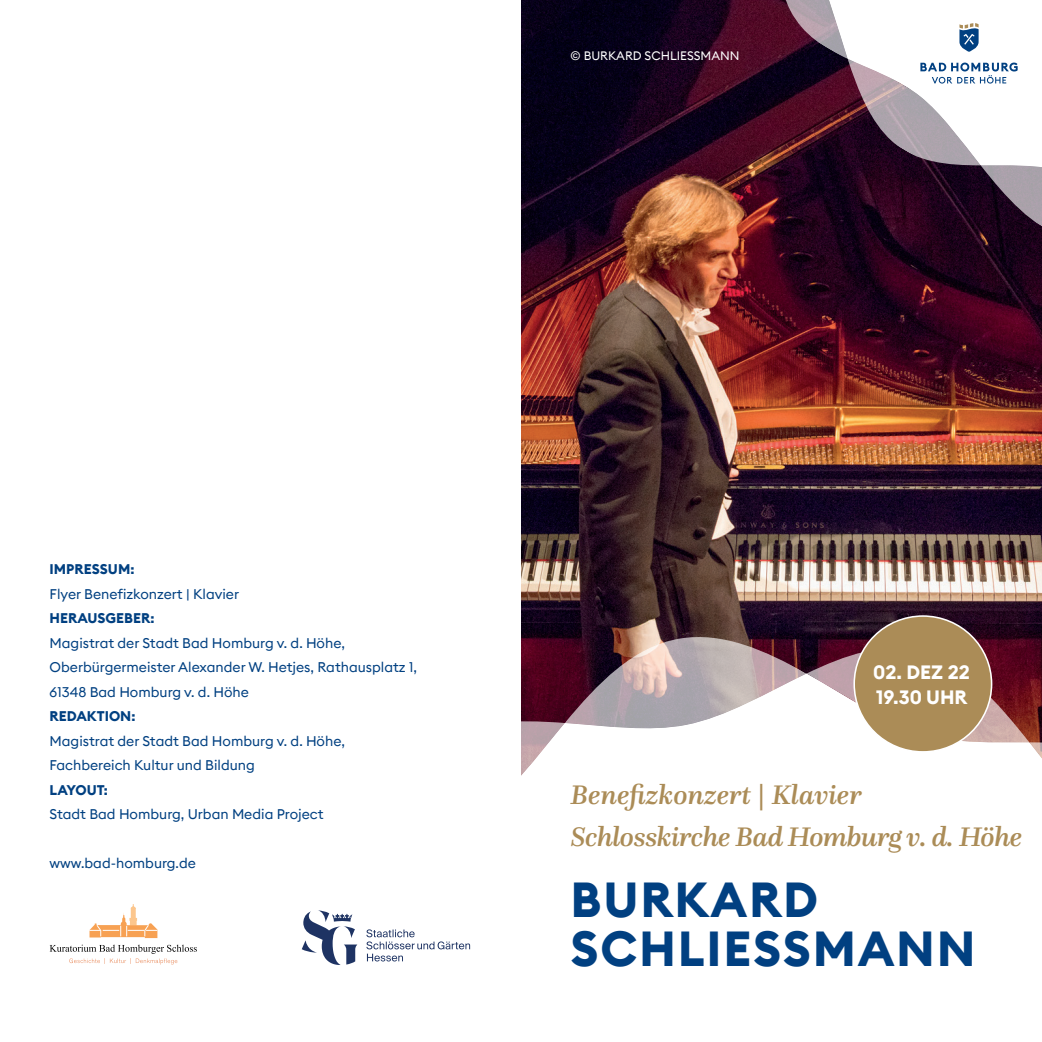
<style>
.page{position:relative;width:1042px;height:1042px;background:#fff}
.page>*{position:absolute;margin:0;border:0;box-sizing:border-box;transform-origin:0 0}
.t1{font:700 49px/49px "Euclid Square";letter-spacing:.035em;color:#014081}
.t2{font:italic 500 28px/42.4px "Questa";letter-spacing:-.02em;color:#ab8c57}
.t3{font:700 19.25px/25px "Euclid Square";color:#fff}
.t4{font:14px/24.5px "Euclid Square";color:#014081}
.t5{font:700 14px "Euclid Square";color:#014081}
.t6{font:12.25px "Euclid Square";color:#fff}
</style>
<div class="page">
<img style="left:521px;top:0;width:521px;height:631px">
<svg style="left:50px;top:944px;width:147px;height:20px"></svg>
<svg style="left:89px;top:904px;width:68px;height:34px"></svg>
<svg style="left:521px;top:631px;width:521px;height:42px;background:#6c4350"></svg>
<svg style="left:521px;top:673px;width:521px;height:103px"></svg>
<svg style="left:757px;top:0;width:19px;height:220px;background:#490f22"></svg>
<div style="left:854px;top:616px;width:137px;height:136px;background:#ab8c57;border-radius:50%"></div>
<svg style="left:776px;top:0;width:266px;height:231px"></svg>
<svg style="left:366px;top:929px;width:104px;height:32px"></svg>
<svg style="left:302px;top:910px;width:55px;height:55px"></svg>
<p class="t6" style="left:570px;top:47px;width:171px">© BURKARD SCHLIESSMANN</p>
<p class="t5" style="left:50px;top:560px;width:86px">IMPRESSUM:</p>
<p class="t4" style="left:50px;top:581px;width:191px">Flyer Benefizkonzert | Klavier</p>
<p class="t5" style="left:50px;top:609px;width:106px">HERAUSGEBER:</p>
<p class="t4" style="left:50px;top:630px;width:369px">Magistrat der Stadt Bad Homburg v. d. Höhe,<br>Oberbürgermeister Alexander W. Hetjes, Rathausplatz 1,<br>61348 Bad Homburg v. d. Höhe</p>
<p class="t5" style="left:50px;top:707px;width:87px">REDAKTION:</p>
<p class="t4" style="left:50px;top:728px;width:297px">Magistrat der Stadt Bad Homburg v. d. Höhe,<br>Fachbereich Kultur und Bildung</p>
<p class="t5" style="left:50px;top:781px;width:60px">LAYOUT:</p>
<p class="t4" style="left:50px;top:802px;width:275px">Stadt Bad Homburg, Urban Media Project</p>
<p class="t4" style="left:50px;top:851px;width:148px">www.bad-homburg.de</p>
<h3 class="t3" style="left:873px;top:660px;width:98px">02. DEZ 22<br>19.30 UHR</h3>
<h2 class="t2" style="left:570px;top:773px;width:453px">Benefizkonzert | Klavier<br>Schlosskirche Bad Homburg v. d. Höhe</h2>
<h1 class="t1" style="left:570px;top:876px;width:406px">BURKARD<br>SCHLIESSMANN</h1>
</div>
